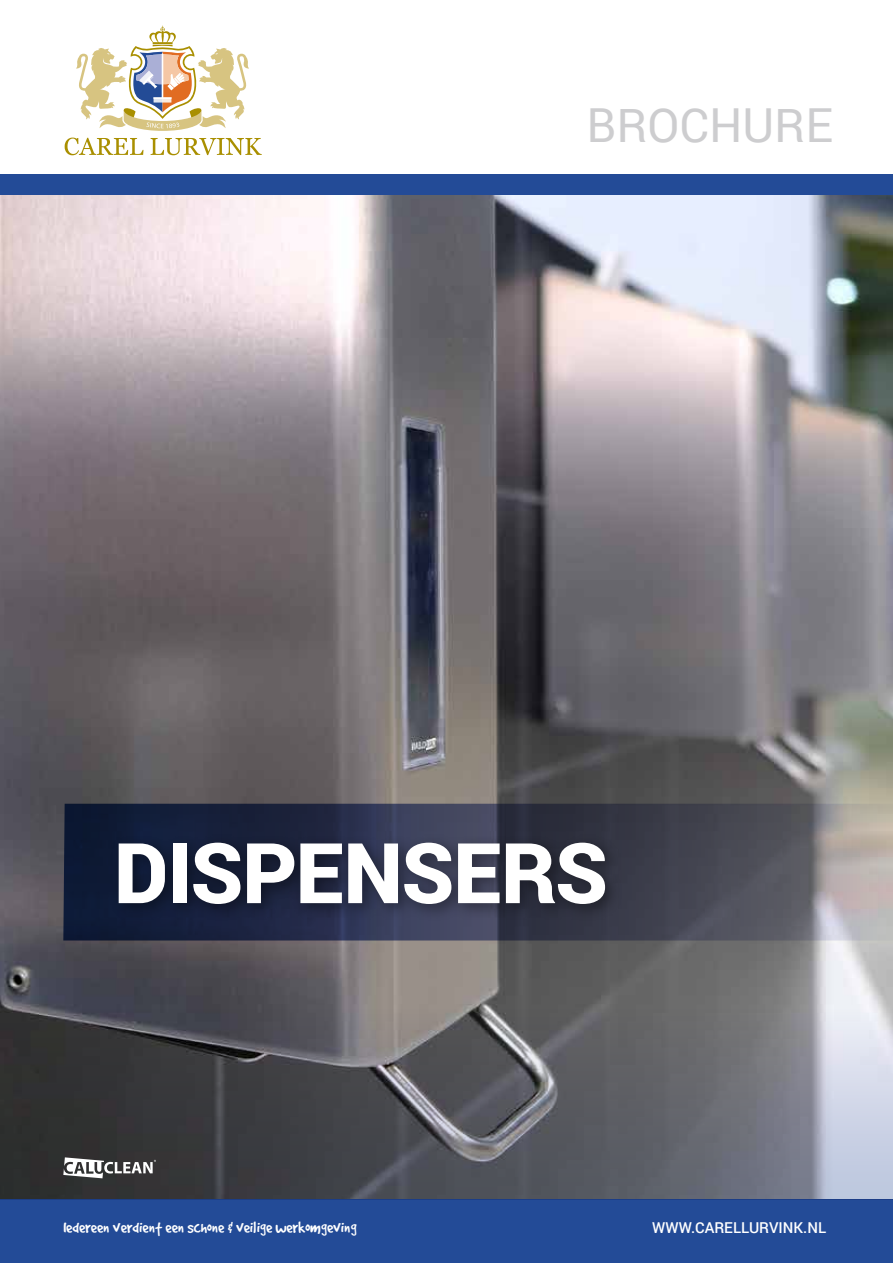
<style>
.page{position:relative;width:893px;height:1263px;background:#fff}
.page>*{position:absolute;margin:0;border:0;box-sizing:border-box;transform-origin:0 0}
.t1{font:900 83.85px "Roboto";letter-spacing:-.015em;color:#fff}
.t2{font:46.95px "Roboto";color:#cdcdcf}
.t3{font:18px "Good Dog";color:#fff}
.t4{font:500 15px "Roboto";color:#fff}
</style>
<div class="page">
<img style="left:0;top:195px;width:893px;height:813px">
<svg style="left:65px;top:138px;width:78px;height:17px"></svg>
<svg style="left:151px;top:138px;width:111px;height:17px"></svg>
<svg style="left:76px;top:26px;width:173px;height:105px"></svg>
<div style="left:0;top:174px;width:893px;height:21px;background:#234b97"></div>
<div style="left:0;top:1199px;width:893px;height:64px;background:#234b97"></div>
<svg style="left:0;top:1008px;width:893px;height:191px"></svg>
<svg style="left:63px;top:804px;width:830px;height:136px"></svg>
<div style="left:110px;top:834px;width:513px;height:88px;background:#000;opacity:.4"></div>
<svg style="left:63px;top:1157px;width:93px;height:21px"></svg>
<h2 class="t2" style="left:586px;top:92px;width:248px">BROCHURE</h2>
<h1 class="t1" style="left:114px;top:814px;width:495px">DISPENSERS</h1>
<p class="t3" style="left:63px;top:1218px;width:295px">Iedereen verdient een schone &amp; veilige werkomgeving</p>
<p class="t4" style="left:652px;top:1217px;width:175px">WWW.CARELLURVINK.NL</p>
</div>
